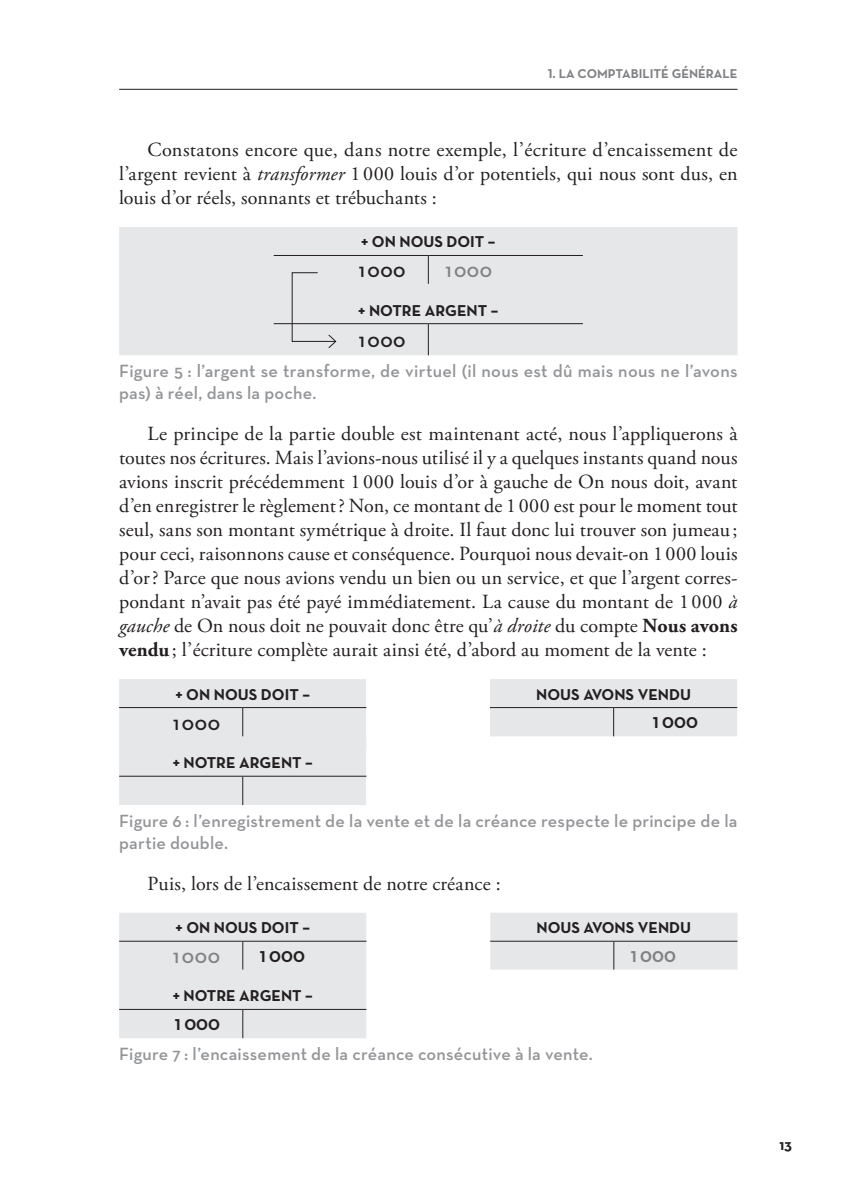
<style>
.page{position:relative;width:851px;height:1191px;background:#fff}
.page>*{position:absolute;margin:0;border:0;box-sizing:border-box;transform-origin:0 0}
.t1{font:20px/24px "Adobe Garamond Pro";color:#231f20;text-align:justify}
.t2{font:600 20px "Neutraface Text";color:#231f20}
.t3{font:600 20px "Neutraface Text";color:#808285}
.t4{font:600 18px/22px "Neutraface Text";letter-spacing:.015em;color:#939598}
.t5{font:700 16px/28.6px "Neutraface Text";color:#231f20}
.t6{font:700 16px "Neutraface Text";color:#808285}
.t7{font:700 15px "Neutraface Text";color:#231f20}
.t8{font:700 13px "Neutraface Text";color:#808285}
.s1{font-style:italic}
.s2{font-weight:700}
</style>
<div class="page">
<div style="left:119px;top:227px;width:618px;height:128px;background:#e6e7e9"></div>
<hr style="left:428px;top:255px;width:155px;height:1px;background:#231f20">
<hr style="left:428px;top:323px;width:155px;height:1px;background:#231f20">
<hr style="left:274px;top:255px;width:154px;height:1px;background:#231f20">
<svg style="left:428px;top:256px;width:1px;height:28px"></svg>
<hr style="left:274px;top:323px;width:154px;height:1px;background:#231f20">
<hr style="left:428px;top:324px;width:1px;height:31px;background:#231f20">
<svg style="left:119px;top:679px;width:618px;height:126px;fill:#e6e7e9"></svg>
<svg style="left:366px;top:679px;width:124px;height:126px"></svg>
<hr style="left:119px;top:776px;width:124px;height:1px;background:#231f20">
<hr style="left:243px;top:776px;width:123px;height:1px;background:#231f20">
<svg style="left:242px;top:776px;width:1px;height:29px"></svg>
<hr style="left:613px;top:707px;width:124px;height:1px;background:#231f20">
<hr style="left:490px;top:707px;width:123px;height:1px;background:#231f20">
<svg style="left:613px;top:708px;width:1px;height:28px"></svg>
<hr style="left:243px;top:707px;width:123px;height:1px;background:#231f20">
<hr style="left:119px;top:707px;width:124px;height:1px;background:#231f20">
<svg style="left:242px;top:708px;width:1px;height:28px"></svg>
<svg style="left:119px;top:913px;width:618px;height:125px;fill:#e6e7e9"></svg>
<svg style="left:366px;top:913px;width:124px;height:125px"></svg>
<svg style="left:242px;top:942px;width:1px;height:27px"></svg>
<hr style="left:613px;top:941px;width:124px;height:1px;background:#231f20">
<hr style="left:490px;top:941px;width:123px;height:1px;background:#231f20">
<svg style="left:613px;top:941px;width:1px;height:28px"></svg>
<hr style="left:119px;top:941px;width:124px;height:1px;background:#231f20">
<hr style="left:243px;top:941px;width:123px;height:1px;background:#231f20">
<hr style="left:119px;top:1009px;width:124px;height:1px;background:#231f20">
<hr style="left:243px;top:1009px;width:123px;height:1px;background:#231f20">
<svg style="left:242px;top:1009px;width:1px;height:29px"></svg>
<svg style="left:291px;top:272px;width:46px;height:77px;background:#dadbdd"></svg>
<hr style="left:119px;top:89px;width:618px;height:1px;background:#231f20">
<p class="t8" style="left:548px;top:65px;width:39px">1. LA COMPTABILITÉ</p>
<p class="t8" style="left:671px;top:65px;width:10px">GÉNÉRALE</p>
<p class="t1" style="left:119px;top:139px;width:620px;text-indent:28px">Constatons encore que, dans notre exemple, l’écriture d’encaissement de l’argent revient à <span class="s1">transformer</span> 1 000 louis d’or potentiels, qui nous sont dus, en louis d’or réels, sonnants et trébuchants :</p>
<p class="t5" style="left:361px;top:227px;width:136px">+ ON NOUS DOIT –</p>
<p class="t2" style="left:358px;top:258px;width:48px">1000</p>
<p class="t3" style="left:445px;top:258px;width:48px">1000</p>
<p class="t5" style="left:358px;top:296px;width:142px">+ NOTRE ARGENT –</p>
<p class="t2" style="left:358px;top:328px;width:48px">1000</p>
<p class="t4" style="left:119px;top:360px;width:620px">Figure 5 : l’argent se transforme, de virtuel (il nous est dû mais nous ne l’avons pas) à réel, dans la poche.</p>
<p class="t1" style="left:119px;top:423px;width:620px;text-indent:28px">Le principe de la partie double est maintenant acté, nous l’appliquerons à toutes nos écritures. Mais l’avions-nous utilisé il y a quelques instants quand nous avions inscrit précédemment 1 000 louis d’or à gauche de On nous doit, avant d’en enregistrer le règlement? Non, ce montant de 1000 est pour le moment tout seul, sans son montant symétrique à droite. Il faut donc lui trouver son jumeau ; pour ceci, raisonnons cause et conséquence. Pourquoi nous devait-on 1 000 louis d’or? Parce que nous avions vendu un bien ou un service, et que l’argent corres&shy;pondant n’avait pas été payé immédiatement. La cause du montant de 1 000 <span class="s1">à gauche</span> de On nous doit ne pouvait donc être qu’<span class="s1">à droite</span> du compte <span class="s2">Nous avons vendu</span>; l’écriture complète aurait ainsi été, d’abord au moment de la vente :</p>
<p class="t5" style="left:175px;top:679px;width:136px">+ ON NOUS DOIT –</p>
<p class="t5" style="left:536px;top:679px;width:156px">NOUS AVONS VENDU</p>
<p class="t2" style="left:173px;top:710px;width:48px">1000</p>
<p class="t5" style="left:652px;top:708px;width:47px">1 000</p>
<p class="t5" style="left:173px;top:748px;width:142px">+ NOTRE ARGENT –</p>
<p class="t4" style="left:119px;top:809px;width:619px">Figure 6 : l’enregistrement de la vente et de la créance respecte le principe de la partie double.</p>
<p class="t1" style="left:147px;top:872px;width:354px">Puis, lors de l’encaissement de notre créance :</p>
<p class="t5" style="left:175px;top:913px;width:136px">+ ON NOUS DOIT –</p>
<p class="t5" style="left:536px;top:913px;width:156px">NOUS AVONS VENDU</p>
<p class="t3" style="left:173px;top:944px;width:48px">1000</p>
<p class="t5" style="left:260px;top:941px;width:47px">1 000</p>
<p class="t6" style="left:630px;top:946px;width:47px">1 000</p>
<p class="t5" style="left:173px;top:981px;width:142px">+ NOTRE ARGENT –<br>1 000</p>
<p class="t4" style="left:119px;top:1043px;width:475px">Figure 7 : l’encaissement de la créance consécutive à la vente.</p>
<p class="t7" style="left:779px;top:1135px;width:14px">13</p>
</div>
